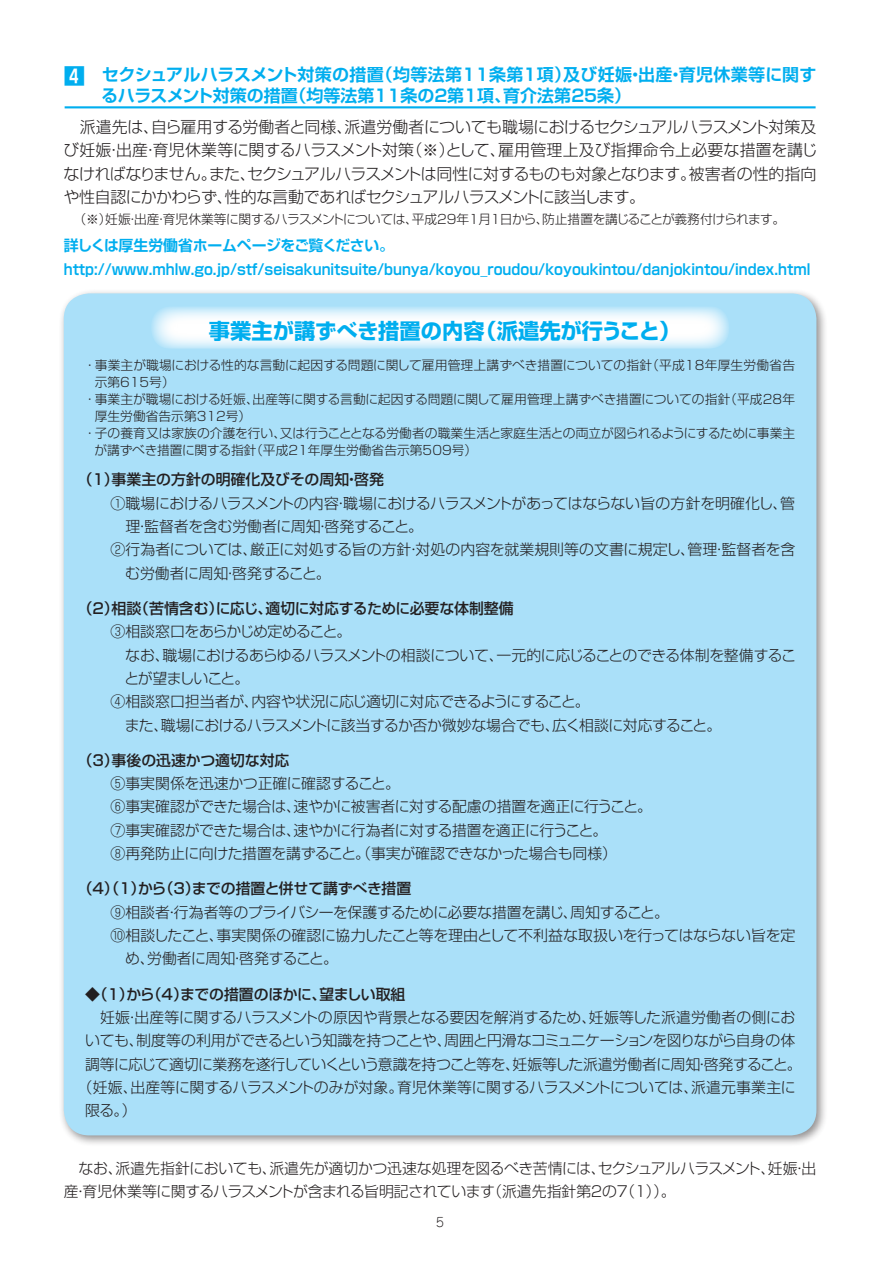
<style>
.page{position:relative;width:893px;height:1263px;background:#fff}
.page>*{position:absolute;margin:0;border:0;box-sizing:border-box;transform-origin:0 0}
.t1{font:700 21.3px "Shin Go Pro";color:#00aeef}
.t2{font:700 16.95px/21.3px "Shin Go Pro De";color:#00aeef}
.t3{font:300 15.9px/23.4px "Shin Go Pro";letter-spacing:-.035em;color:#231f20;text-align:justify}
.t4{font:300 14.85px/23.4px "Shin Go Pro";letter-spacing:-.025em;color:#231f20}
.t5{font:700 14.85px/23.4px "Shin Go Pro De";color:#00aeef}
.t6{font:500 14.85px "Shin Go Pro";letter-spacing:-.005em;color:#231f20}
.t7{font:300 14.85px "Shin Go Pro";letter-spacing:.005em;color:#231f20}
.t8{font:500 14.85px "Shin Go Pro";letter-spacing:-.025em;color:#231f20}
.t9{font:300 14.85px "Shin Go Pro";letter-spacing:-.075em;color:#231f20}
.t10{font:300 12.75px "Shin Go Pro";color:#231f20}
.t11{font:300 12.75px "Shin Go Pro";letter-spacing:-.035em;color:#231f20}
.t12{font:300 12.75px "Jun 101 Pro";color:#231f20}
.s1{font-size:21.3px}
</style>
<div class="page">
<div style="left:59px;top:288px;width:769px;height:859px;background:#231f20;opacity:.5"></div>
<div style="left:64px;top:293px;width:752px;height:842px;background:#aae0f9;border-radius:26px"></div>
<svg style="left:151px;top:306px;width:578px;height:43px;background:#e9f6fd"></svg>
<hr style="left:65px;top:106px;width:751px;height:2px;background:#00aeef">
<p class="t2" style="left:101px;top:62px;width:717px;text-indent:-37px"><span class="s1">4</span>　セクシュアルハラスメント対策の措置（均等法第11条第１項）及び妊娠・出産・育児休業等に関するハラスメント対策の措置（均等法第11条の２第１項、育介法第25条）</p>
<p class="t3" style="left:63px;top:113px;width:756px">　派遣先は、自ら雇用する労働者と同様、派遣労働者についても職場におけるセクシュアルハラスメント対策及び妊娠・出産・育児休業等に関するハラスメント対策（※）として、雇用管理上及び指揮命令上必要な措置を講じなければなりません。また、セクシュアルハラスメントは同性に対するものも対象となります。被害者の性的指向や性自認にかかわらず、性的な言動であればセクシュアルハラスメントに該当します。</p>
<p class="t11" style="left:73px;top:209px;width:713px">（※）妊娠・出産・育児休業等に関するハラスメントについては、平成29年１月１日から、防止措置を講じることが義務付けられます。</p>
<p class="t5" style="left:64px;top:232px;width:748px">詳しくは厚生労働省ホームページをご覧ください。http://www.mhlw.go.jp/stf/seisakunitsuite/bunya/koyou_roudou/koyoukintou/danjokintou/index.html</p>
<h1 class="t1" style="left:209px;top:314px;width:473px">事業主が講ずべき措置の内容（派遣先が行うこと）</h1>
<p class="t10" style="left:84px;top:354px;width:713px">・事業主が職場における性的な言動に起因する問題に関して雇用管理上講ずべき措置についての指針（平成18年厚生労働省告</p>
<p class="t10" style="left:95px;top:371px;width:82px">示第615号）</p>
<p class="t10" style="left:84px;top:388px;width:713px">・事業主が職場における妊娠、出産等に関する言動に起因する問題に関して雇用管理上講ずべき措置についての指針（平成28年</p>
<p class="t10" style="left:95px;top:405px;width:158px">厚生労働省告示第312号）</p>
<p class="t10" style="left:84px;top:422px;width:713px">・子の養育又は家族の介護を行い、又は行うこととなる労働者の職業生活と家庭生活との両立が図られるようにするために事業主</p>
<p class="t10" style="left:95px;top:439px;width:384px">が講ずべき措置に関する指針（平成21年厚生労働省告示第509号）</p>
<p class="t6" style="left:78px;top:467px;width:308px">（１）事業主の方針の明確化及びその周知・啓発</p>
<p class="t4" style="left:111px;top:489px;width:686px">①職場におけるハラスメントの内容・職場におけるハラスメントがあってはならない旨の方針を明確化し、管</p>
<p class="t4" style="left:125px;top:513px;width:299px">理・監督者を含む労働者に周知・啓発すること。</p>
<p class="t7" style="left:111px;top:537px;width:686px">②行為者については、厳正に対処する旨の方針・対処の内容を就業規則等の文書に規定し、管理・監督者を含</p>
<p class="t4" style="left:125px;top:559px;width:207px">む労働者に周知・啓発すること。</p>
<p class="t6" style="left:78px;top:596px;width:437px">（２）相談（苦情含む）に応じ、適切に対応するために必要な体制整備</p>
<p class="t4" style="left:111px;top:618px;width:242px">③相談窓口をあらかじめ定めること。</p>
<p class="t4" style="left:111px;top:641px;width:687px">　なお、職場におけるあらゆるハラスメントの相談について、一元的に応じることのできる体制を整備するこ</p>
<p class="t9" style="left:124px;top:666px;width:126px">とが望ましいこと。</p>
<p class="t4" style="left:111px;top:688px;width:481px">④相談窓口担当者が、内容や状況に応じ適切に対応できるようにすること。</p>
<p class="t4" style="left:111px;top:711px;width:612px">　また、職場におけるハラスメントに該当するか否か微妙な場合でも、広く相談に対応すること。</p>
<p class="t6" style="left:78px;top:748px;width:213px">（３）事後の迅速かつ適切な対応</p>
<p class="t4" style="left:111px;top:770px;width:543px">⑤事実関係を迅速かつ正確に確認すること。<br>⑥事実確認ができた場合は、速やかに被害者に対する配慮の措置を適正に行うこと。⑦事実確認ができた場合は、速やかに行為者に対する措置を適正に行うこと。<br>⑧再発防止に向けた措置を講ずること。（事実が確認できなかった場合も同様）</p>
<p class="t6" style="left:78px;top:876px;width:335px">（４）（１）から（３）までの措置と併せて講ずべき措置</p>
<p class="t4" style="left:111px;top:898px;width:560px">⑨相談者・行為者等のプライバシーを保護するために必要な措置を講じ、周知すること。</p>
<p class="t4" style="left:111px;top:922px;width:686px">⑩相談したこと、事実関係の確認に協力したこと等を理由として不利益な取扱いを行ってはならない旨を定</p>
<p class="t4" style="left:125px;top:945px;width:214px">め、労働者に周知・啓発すること。</p>
<p class="t8" style="left:85px;top:982px;width:322px">◆（１）から（４）までの措置のほかに、望ましい取組</p>
<p class="t4" style="left:85px;top:1004px;width:712px">　妊娠・出産等に関するハラスメントの原因や背景となる要因を解消するため、妊娠等した派遣労働者の側にお</p>
<p class="t4" style="left:85px;top:1027px;width:712px">いても、制度等の利用ができるという知識を持つことや、周囲と円滑なコミュニケーションを図りながら自身の体</p>
<p class="t4" style="left:85px;top:1050px;width:718px">調等に応じて適切に業務を遂行していくという意識を持つこと等を、妊娠等した派遣労働者に周知・啓発すること。</p>
<p class="t4" style="left:78px;top:1074px;width:720px">（妊娠、出産等に関するハラスメントのみが対象。育児休業等に関するハラスメントについては、派遣元事業主に</p>
<p class="t4" style="left:85px;top:1097px;width:53px">限る。）</p>
<p class="t4" style="left:64px;top:1155px;width:754px">　なお、派遣先指針においても、派遣先が適切かつ迅速な処理を図るべき苦情には、セクシュアルハラスメント、妊娠・出産・育児休業等に関するハラスメントが含まれる旨明記されています（派遣先指針第２の７（１））。</p>
<p class="t12" style="left:436px;top:1212px;width:10px">5</p>
</div>
